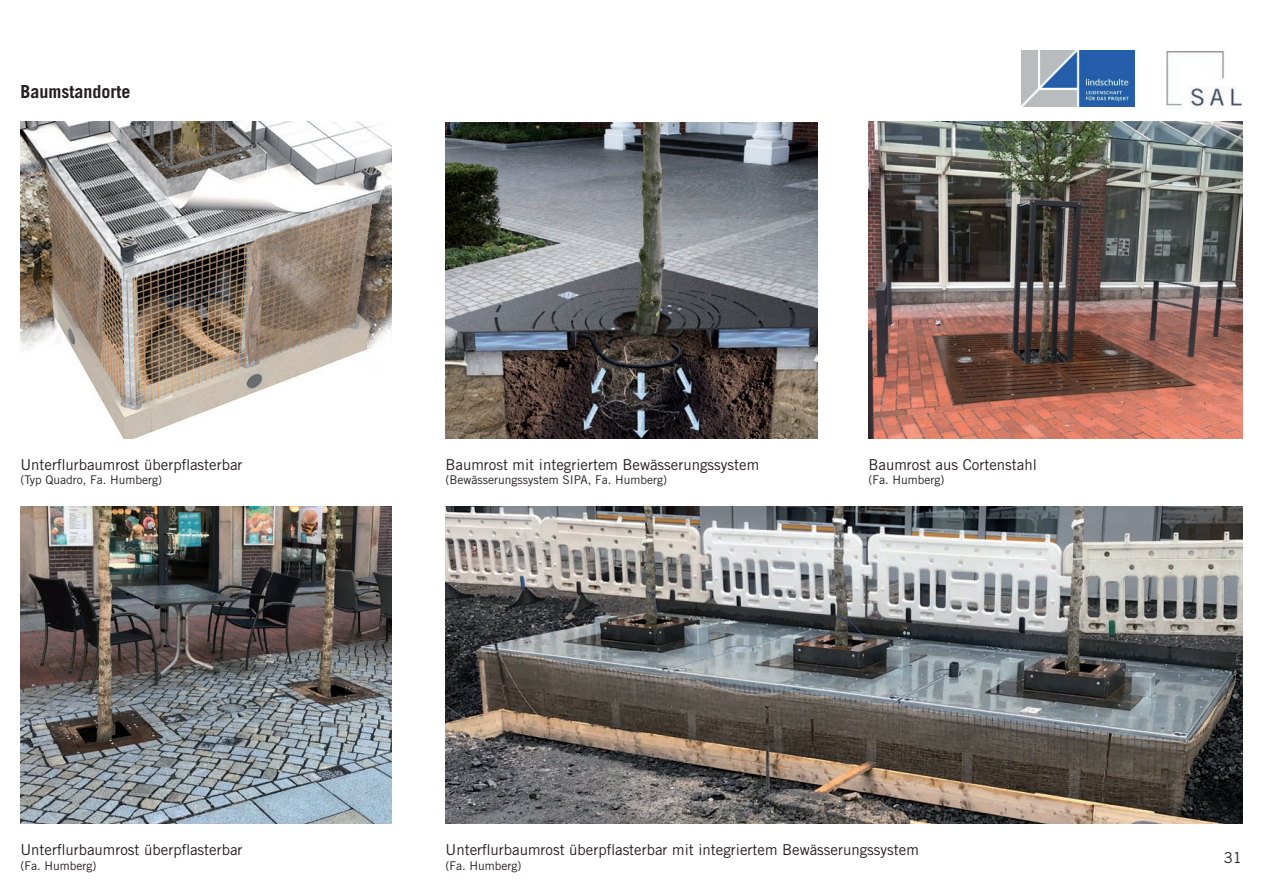
<style>
.page{position:relative;width:1263px;height:893px;background:#fff}
.page>*{position:absolute;margin:0;border:0;box-sizing:border-box;transform-origin:0 0}
.t1{font:700 18px "Trade Gothic LT Std";color:#231f20}
.t2{font:15px "Trade Gothic LT Std";color:#231f20}
.t3{font:12px "Trade Gothic LT Std";color:#231f20}
</style>
<div class="page">
<img style="left:1167px;top:52px;width:76px;height:58px">
<img style="left:1021px;top:51px;width:113px;height:55px">
<img style="left:868px;top:122px;width:374px;height:316px">
<img style="left:20px;top:122px;width:372px;height:316px">
<img style="left:446px;top:507px;width:796px;height:316px">
<img style="left:446px;top:123px;width:372px;height:315px">
<img style="left:20px;top:507px;width:372px;height:317px">
<p class="t1" style="left:20px;top:81px;width:111px">Baumstandorte</p>
<p class="t2" style="left:20px;top:456px;width:224px">Unterflurbaumrost überpflasterbar</p>
<p class="t3" style="left:20px;top:473px;width:143px">(Typ Quadro, Fa. Humberg)</p>
<p class="t2" style="left:20px;top:841px;width:224px">Unterflurbaumrost überpflasterbar</p>
<p class="t3" style="left:20px;top:858px;width:77px">(Fa. Humberg)</p>
<p class="t2" style="left:446px;top:456px;width:315px">Baumrost mit integriertem Bewässerungssystem</p>
<p class="t3" style="left:446px;top:473px;width:223px">(Bewässerungssystem SIPA, Fa. Humberg)</p>
<p class="t2" style="left:868px;top:455px;width:170px">Baumrost aus Cortenstahl</p>
<p class="t3" style="left:868px;top:473px;width:77px">(Fa. Humberg)</p>
<p class="t2" style="left:446px;top:841px;width:475px">Unterflurbaumrost überpflasterbar mit integriertem Bewässerungssystem</p>
<p class="t3" style="left:446px;top:858px;width:77px">(Fa. Humberg)</p>
<p class="t2" style="left:1224px;top:849px;width:20px">31</p>
</div>
